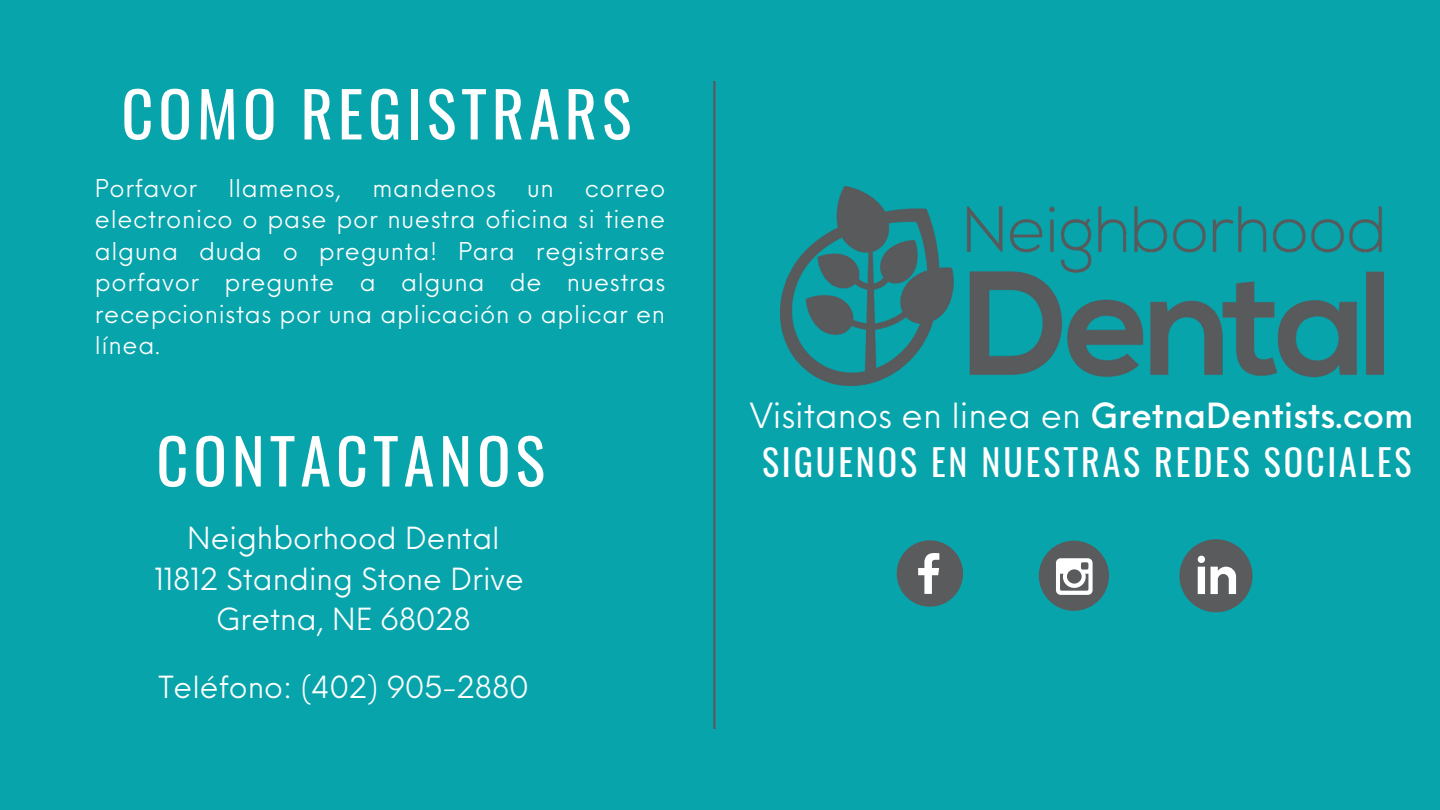
<style>
.page{position:relative;width:1440px;height:810px;background:#08a4ac}
.page>*{position:absolute;margin:0;border:0;box-sizing:border-box;transform-origin:0 0}
.t1{font:62.2px "Oswald";letter-spacing:.08em;color:#fff}
.t2{font:36px "Oswald";letter-spacing:.08em;color:#fff}
.t3{font:33.9px "Neue Einstellung";color:#fff}
.t4{font:29.8px "Neue Einstellung";color:#fff}
.t5{font:24px/31.5px "Neue Einstellung";letter-spacing:.03em;color:#fff;text-align:justify}
.s1{font-weight:500}
</style>
<div class="page">
<hr style="left:713px;top:81px;width:3px;height:648px;background:#5a5b5d">
<svg style="left:897px;top:540px;width:66px;height:67px"></svg>
<div style="left:1039px;top:541px;width:70px;height:70px;background:#5a5b5d;border-radius:50%"></div>
<svg style="left:1056px;top:558px;width:37px;height:37px"></svg>
<svg style="left:1179px;top:539px;width:74px;height:73px"></svg>
<img style="left:780px;top:186px;width:603px;height:200px">
<p class="t1" style="left:121px;top:65px;width:511px">COMO REGISTRARS</p>
<p class="t5" style="left:95px;top:170px;width:104px">Porfavor</p>
<p class="t5" style="left:228px;top:170px;width:114px">llamenos,</p>
<p class="t5" style="left:372px;top:170px;width:125px">mandenos</p>
<p class="t5" style="left:527px;top:170px;width:28px">un</p>
<p class="t5" style="left:95px;top:170px;width:572px;text-indent:490px">correo electronico o pase por nuestra oficina si tiene alguna duda o pregunta! Para registrarse porfavor pregunte a alguna de nuestras recepcionistas por una aplicación o aplicar en línea.</p>
<p class="t1" style="left:156px;top:412px;width:390px">CONTACTANOS</p>
<p class="t4" style="left:187px;top:512px;width:314px">Neighborhood Dental</p>
<p class="t4" style="left:155px;top:552px;width:371px">11812 Standing Stone Drive</p>
<p class="t4" style="left:216px;top:593px;width:256px">Gretna, NE 68028</p>
<p class="t4" style="left:158px;top:660px;width:372px">Teléfono: (402) 905-2880</p>
<p class="t3" style="left:750px;top:385px;width:665px">Visitanos en linea en <span class="s1">GretnaDentists.com</span></p>
<p class="t2" style="left:762px;top:434px;width:651px">SIGUENOS EN NUESTRAS REDES SOCIALES</p>
</div>
